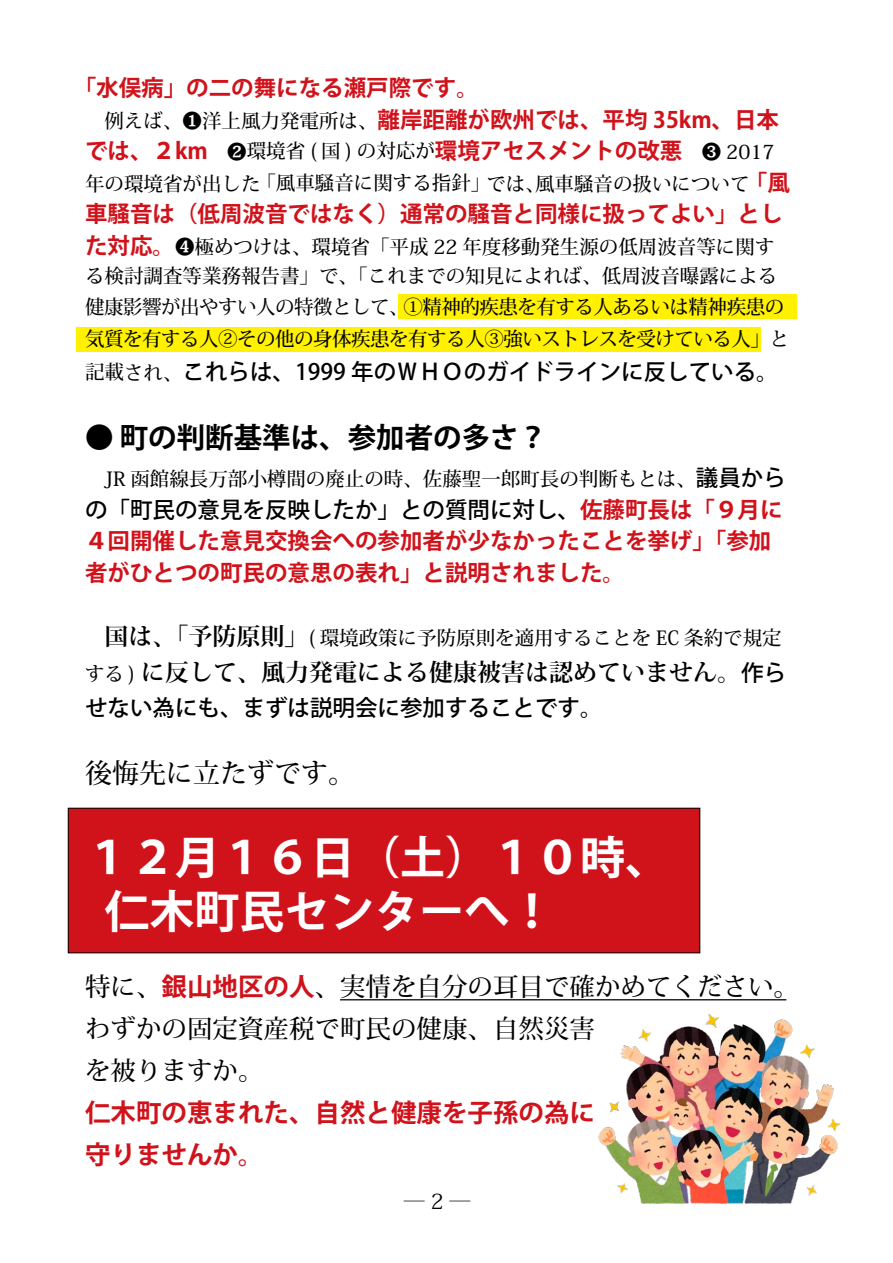
<style>
.page{position:relative;width:893px;height:1263px;background:#fff}
.page>*{position:absolute;margin:0;border:0;box-sizing:border-box;transform-origin:0 0}
.t1{font:700 45px/54px "Koz Go Pro";color:#fff}
.t2{font:700 28.5px "Koz Go Pro";color:#000}
.t3{font:500 27px "Koz Min Pro";color:#000}
.t4{font:500 25.5px/42px "Koz Min Pro";color:#000}
.t5{font:700 25.5px/42px "Koz Go Pro";color:#d0121b}
.t6{font:700 24px "Koz Min Pro";color:#000}
.t7{font:700 22.5px/31.5px "Koz Go Pro";color:#d0121b}
.t8{font:500 22.5px "Koz Go Pro";color:#000}
.t9{font:21px "Koz Min Pro";color:#000}
.t10{font:500 19.5px/28.8px "Koz Min Pro";color:#000}
.t11{font:500 19.5px/31.5px "Koz Min Pro";letter-spacing:-.025em;color:#000}
.s1{font-family:"Koz Min Pro";font-weight:500;font-size:19.5px;color:#000}
.s2{font-family:"Koz Go Pro";font-weight:700;font-size:22.5px;color:#d0121b}
.s3{font-family:"Koz Min Pro";font-size:19.5px}
.s4{font-family:"Koz Go Pro";font-size:22.5px}
.s5{font-weight:500;color:#000}
.s6{font-weight:700;font-size:24px}
.s7{font-weight:500;font-size:19.5px}
.s8{font-family:"Koz Go Pro";font-weight:500;font-size:22.5px}
.s9{font-family:"Koz Go Pro";font-weight:700;color:#d0121b}
</style>
<div class="page">
<div style="left:399px;top:294px;width:398px;height:25px;background:#fff100"></div>
<div style="left:77px;top:327px;width:684px;height:25px;background:#fff100"></div>
<div style="left:68px;top:808px;width:632px;height:145px;background:#d0121b"></div>
<hr style="left:340px;top:999px;width:446px;height:1px;background:#000">
<img style="left:598px;top:1014px;width:243px;height:190px">
<p class="t7" style="left:85px;top:74px;width:696px;text-indent:-11px">「水俣病」の二の舞になる瀬戸際です。<br><span class="s1">　例えば、❶洋上風力発電所は、</span>離岸距離が欧州では、平均 35km、日本では、２km <span class="s1">❷環境省 ( 国 ) の対応が</span>環境アセスメントの改悪 <span class="s1">❸ 2017</span></p>
<p class="t10" style="left:85px;top:169px;width:706px">年の環境省が出した「風車騒音に関する指針」では、風車騒音の扱いについて<span class="s2">「風</span></p>
<p class="t7" style="left:85px;top:200px;width:699px">車騒音は（低周波音ではなく）通常の騒音と同様に扱ってよい」とし</p>
<p class="t10" style="left:85px;top:232px;width:694px"><span class="s2">た対応。</span>❹極めつけは、環境省「平成 22 年度移動発生源の低周波音等に関する検討調査等業務報告書」で、「これまでの知見によれば、低周波音曝露による</p>
<p class="t11" style="left:85px;top:291px;width:705px">健康影響が出やすい人の特徴として、①精神的疾患を有する人あるいは精神疾患の気質を有する人②その他の身体疾患を有する人③強いストレスを受けている人」と</p>
<p class="t8" style="left:85px;top:357px;width:695px"><span class="s3">記載され、</span>これらは、1999 年のＷＨＯのガイドラインに反している。</p>
<p class="t2" style="left:85px;top:419px;width:464px">● 町の判断基準は、参加者の多さ？</p>
<p class="t10" style="left:85px;top:464px;width:702px">　JR 函館線長万部小樽間の廃止の時、佐藤聖一郎町長の判断もとは、<span class="s4">議員から</span></p>
<p class="t7" style="left:85px;top:495px;width:699px"><span class="s5">の「町民の意見を反映したか」との質問に対し、</span>佐藤町長は「９月に<br>４回開催した意見交換会への参加者が少なかったことを挙げ」「参加者がひとつの町民の意思の表れ」と説明されました。</p>
<p class="t10" style="left:105px;top:623px;width:679px"><span class="s6">国は、「予防原則」</span>( 環境政策に予防原則を適用することを EC 条約で規定</p>
<p class="t6" style="left:85px;top:655px;width:703px"><span class="s7">する )</span> に反して、風力発電による健康被害は認めていません。<span class="s8">作ら</span></p>
<p class="t8" style="left:85px;top:693px;width:519px">せない為にも、まずは説明会に参加することです。</p>
<p class="t3" style="left:85px;top:754px;width:271px">後悔先に立たずです。</p>
<h1 class="t1" style="left:104px;top:833px;width:567px;text-indent:-19px">１２月１６日（土）１０時、仁木町民センターへ！</h1>
<p class="t4" style="left:85px;top:965px;width:715px">特に、<span class="s9">銀山地区の人</span>、実情を自分の耳目で確かめてください。わずかの固定資産税で町民の健康、自然災害<br>を被りますか。</p>
<p class="t5" style="left:85px;top:1093px;width:511px">仁木町の恵まれた、自然と健康を子孫の為に守りませんか。</p>
<p class="t9" style="left:404px;top:1186px;width:68px">― 2 ―</p>
</div>
